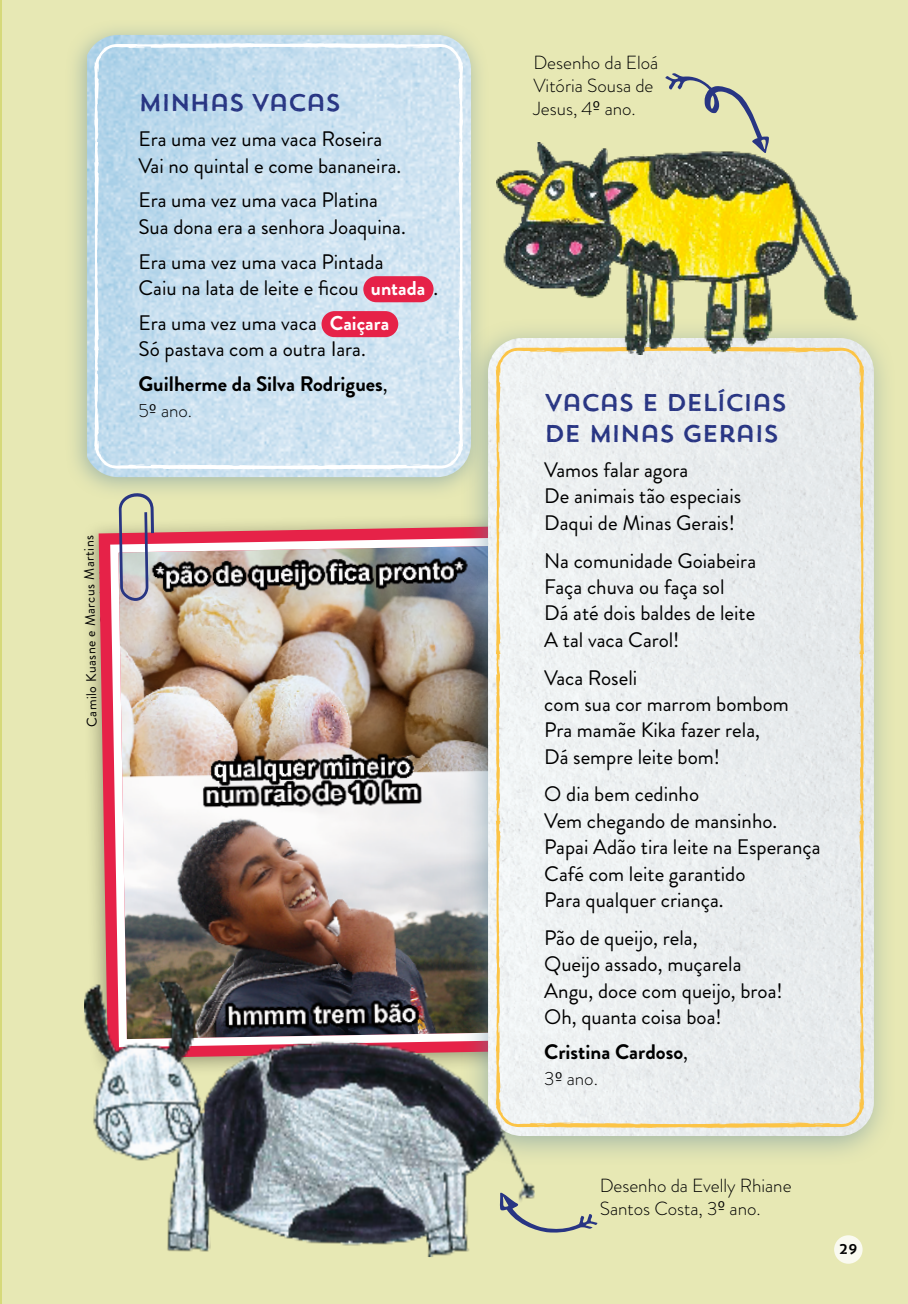
<style>
.page{position:relative;width:908px;height:1304px;background:#fff}
.page>*{position:absolute;margin:0;border:0;box-sizing:border-box;transform-origin:0 0}
.t1{font:24px/31px "Trend HM Sans W00 One";letter-spacing:-.06em;color:#283583}
.t2{font:21px/26.4px "Brandon Grotesque";color:#000}
.t3{font:700 21px "Brandon Grotesque";color:#000}
.t4{font:300 19px/23px "Brandon Grotesque";color:#000}
.t5{font:14px "Brandon Grotesque";color:#000}
.t6{font:14px "Trend HM Sans W00 One";color:#000}
.s1{font-weight:700;font-size:20px;color:#fff}
.s2{font-weight:400}
.s3{font-family:"Calibri"}
</style>
<div class="page">
<div style="left:2px;top:0;width:905px;height:1304px;background:#e7e8b4"></div>
<div style="left:64px;top:19px;width:424px;height:482px;background:#5d879b;opacity:.51"></div>
<svg style="left:94px;top:43px;width:12px;height:328px"></svg>
<hr style="left:0;top:0;width:2px;height:1304px;background:#d6d97a">
<svg style="left:665px;top:73px;width:103px;height:69px"></svg>
<div style="left:80px;top:512px;width:465px;height:566px;background:#000;opacity:.35"></div>
<img style="left:106px;top:19px;width:382px;height:960px">
<div style="left:460px;top:318px;width:435px;height:848px;background:#5d879b;opacity:.51"></div>
<img style="left:488px;top:338px;width:385px;height:798px">
<svg style="left:495px;top:347px;width:49px;height:327px;fill:#f0f2f3"></svg>
<div style="left:544px;top:347px;width:319px;height:327px;background:#e9ecee"></div>
<svg style="left:495px;top:674px;width:49px;height:454px;fill:#f1f4f5"></svg>
<svg style="left:544px;top:674px;width:319px;height:454px;fill:#eaedef"></svg>
<img style="left:496px;top:142px;width:361px;height:213px">
<img style="left:80px;top:979px;width:458px;height:279px">
<svg style="left:499px;top:1192px;width:98px;height:42px"></svg>
<svg style="left:118px;top:486px;width:36px;height:115px"></svg>
<svg style="left:833px;top:1235px;width:29px;height:29px"></svg>
<p class="t1" style="left:138px;top:87px;width:204px">MINHAS VACAS</p>
<p class="t2" style="left:138px;top:126px;width:264px">Era uma vez uma vaca Roseira<br>Vai no quintal e come bananeira.</p>
<p class="t2" style="left:138px;top:187px;width:269px">Era uma vez uma vaca Platina<br>Sua dona era a senhora Joaquina.</p>
<p class="t2" style="left:138px;top:249px;width:301px">Era uma vez uma vaca Pintada<br>Caiu na lata de leite e ficou <span class="s1">untada</span> .</p>
<p class="t2" style="left:138px;top:310px;width:252px">Era uma vez uma vaca <span class="s1">Caiçara<br></span>Só pastava com a outra Iara.</p>
<p class="t3" style="left:138px;top:369px;width:250px">Guilherme da Silva Rodrigues<span class="s2">,</span></p>
<p class="t4" style="left:138px;top:399px;width:55px">5<span class="s3">º</span> ano.</p>
<p class="t5" style="left:82px;top:727px;width:193px;rotate:-91deg">Camilo Kuasne e Marcus Martins</p>
<p class="t4" style="left:533px;top:51px;width:126px">Desenho da Eloá<br>Vitória Sousa de<br>Jesus, 4<span class="s3">º</span> ano.</p>
<p class="t1" style="left:544px;top:387px;width:244px">VACAS E DELÍCIAS<br>DE MINAS GERAIS</p>
<p class="t2" style="left:544px;top:457px;width:198px">Vamos falar agora<br>De animais tão especiais<br>Daqui de Minas Gerais!</p>
<p class="t2" style="left:544px;top:547px;width:213px">Na comunidade Goiabeira<br>Faça chuva ou faça sol<br>Dá até dois baldes de leite<br>A tal vaca Carol!</p>
<p class="t2" style="left:544px;top:664px;width:246px">Vaca Roseli<br>com sua cor marrom bombom<br>Pra mamãe Kika fazer rela,<br>Dá sempre leite bom!</p>
<p class="t2" style="left:544px;top:781px;width:278px">O dia bem cedinho<br>Vem chegando de mansinho.<br>Papai Adão tira leite na Esperança<br>Café com leite garantido<br>Para qualquer criança.</p>
<p class="t2" style="left:544px;top:925px;width:240px">Pão de queijo, rela,<br>Queijo assado, muçarela<br>Angu, doce com queijo, broa!<br>Oh, quanta coisa boa!</p>
<p class="t3" style="left:544px;top:1037px;width:145px">Cristina Cardoso<span class="s2">,</span></p>
<p class="t4" style="left:544px;top:1067px;width:55px">3<span class="s3">º</span> ano.</p>
<p class="t4" style="left:599px;top:1174px;width:193px">Desenho da Evelly Rhiane<br>Santos Costa, 3<span class="s3">º</span> ano.</p>
<p class="t6" style="left:838px;top:1240px;width:21px">29</p>
</div>
